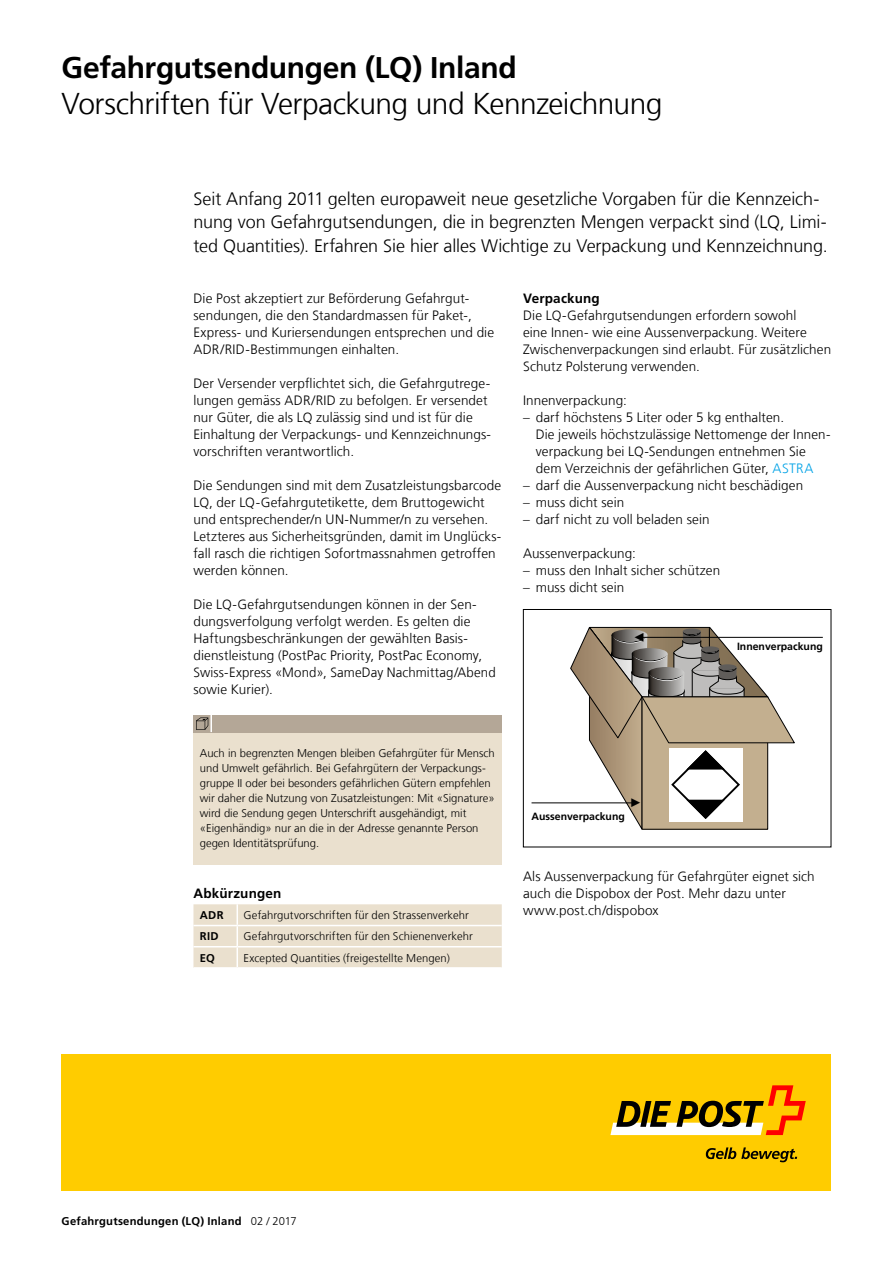
<style>
.page{position:relative;width:893px;height:1263px;background:#fff}
.page>*{position:absolute;margin:0;border:0;box-sizing:border-box;transform-origin:0 0}
.t1{font:300 30px/36.2px "Frutiger LT Com";letter-spacing:-.02em;color:#000}
.t2{font:300 18px/23.4px "Frutiger LT Com";letter-spacing:-.005em;color:#000}
.t3{font:300 13.5px/17px "Frutiger LT Com";letter-spacing:.01em;color:#000}
.t4{font:700 13.5px "Frutiger LT Com";letter-spacing:.015em;color:#000}
.t5{font:300 11.25px/15px "Frutiger LT Com";color:#000}
.t6{font:700 11.25px "Frutiger LT Com";letter-spacing:.02em;color:#000}
.t7{font:700 10.5px "Frutiger LT Com";color:#000}
.s1{font-weight:700}
.s2{color:#00a2e6}
.s3{font-weight:300}
</style>
<div class="page">
<div style="left:62px;top:1054px;width:769px;height:137px;background:#fc0"></div>
<svg style="left:610px;top:1085px;width:196px;height:50px"></svg>
<svg style="left:706px;top:1147px;width:91px;height:15px"></svg>
<div style="left:193px;top:729px;width:309px;height:135px;background:#eae0ce"></div>
<div style="left:193px;top:715px;width:309px;height:17px;background:#b4a797"></div>
<svg style="left:196px;top:715px;width:16px;height:17px"></svg>
<svg style="left:193px;top:904px;width:309px;height:63px;background:#ebe1d0"></svg>
<div style="left:523px;top:609px;width:308px;height:238px;border:1px solid #000"></div>
<hr style="left:531px;top:802px;width:104px;height:1px;background:#000">
<hr style="left:642px;top:637px;width:181px;height:1px;background:#000">
<svg style="left:570px;top:626px;width:225px;height:204px"></svg>
<h1 class="t1" style="left:62px;top:50px;width:602px"><span class="s1">Gefahrgutsendungen (LQ) Inland<br></span>Vorschriften für Verpackung und Kennzeichnung</h1>
<p class="t2" style="left:193px;top:187px;width:636px">Seit Anfang 2011 gelten europaweit neue gesetzliche Vorgaben für die Kennzeich&shy;nung von Gefahrgutsendungen, die in begrenzten Mengen verpackt sind (LQ, Limi&shy;ted Quantities). Erfahren Sie hier alles Wichtige zu Verpackung und Kennzeichnung.</p>
<h2 class="t4" style="left:523px;top:290px;width:78px">Verpackung</h2>
<p class="t3" style="left:523px;top:307px;width:310px">Die LQ-Gefahrgutsendungen erfordern sowohl<br>eine Innen- wie eine Aussenverpackung. Weitere Zwischenverpackungen sind erlaubt. Für zusätzlichen Schutz Polsterung verwenden.</p>
<p class="t3" style="left:523px;top:392px;width:105px">Innenverpackung:</p>
<p class="t3" style="left:536px;top:409px;width:296px;text-indent:-13px">– darf höchstens 5 Liter oder 5 kg enthalten.<br>Die jeweils höchstzulässige Nettomenge der Innen&shy;verpackung bei LQ-Sendungen entnehmen Sie dem Verzeichnis der gefährlichen Güter, <span class="s2">ASTRA</span></p>
<p class="t3" style="left:523px;top:477px;width:282px">– darf die Aussenverpackung nicht beschädigen</p>
<p class="t3" style="left:523px;top:494px;width:103px">– muss dicht sein</p>
<p class="t3" style="left:523px;top:511px;width:188px">– darf nicht zu voll beladen sein</p>
<p class="t3" style="left:523px;top:545px;width:114px">Aussenverpackung:</p>
<p class="t3" style="left:523px;top:562px;width:199px">– muss den Inhalt sicher schützen</p>
<p class="t3" style="left:523px;top:579px;width:103px">– muss dicht sein</p>
<p class="t3" style="left:193px;top:290px;width:302px">Die Post akzeptiert zur Beförderung Gefahrgut&shy;sendungen, die den Standardmassen für Paket-, Express- und Kuriersendungen entsprechen und die ADR/RID-Bestimmungen einhalten.</p>
<p class="t3" style="left:193px;top:375px;width:298px">Der Versender verpflichtet sich, die Gefahrgutrege&shy;lungen gemäss ADR/RID zu befolgen. Er versendet nur Güter, die als LQ zulässig sind und ist für die Einhaltung der Verpackungs- und Kennzeichnungs&shy;vorschriften verantwortlich.</p>
<p class="t3" style="left:193px;top:477px;width:309px">Die Sendungen sind mit dem Zusatzleistungsbarcode LQ, der LQ-Gefahrgutetikette, dem Bruttogewicht und entsprechender/n UN-Nummer/n zu versehen.<br>Letzteres aus Sicherheitsgründen, damit im Unglücks&shy;fall rasch die richtigen Sofortmassnahmen getroffen werden können.</p>
<p class="t3" style="left:193px;top:596px;width:304px">Die LQ-Gefahrgutsendungen können in der Sen&shy;dungsverfolgung verfolgt werden. Es gelten die Haftungsbeschränkungen der gewählten Basis&shy;dienstleistung (PostPac Priority, PostPac Economy, Swiss-Express «Mond», SameDay Nachmittag/Abend sowie Kurier).</p>
<p class="t7" style="left:737px;top:640px;width:87px">Innenverpackung</p>
<p class="t5" style="left:200px;top:746px;width:296px">Auch in begrenzten Mengen bleiben Gefahrgüter für Mensch und Umwelt gefährlich. Bei Gefahrgütern der Verpackungs&shy;gruppe II oder bei besonders gefährlichen Gütern empfehlen wir daher die Nutzung von Zusatzleistungen: Mit «Signature» wird die Sendung gegen Unterschrift ausgehändigt, mit «Eigenhändig» nur an die in der Adresse genannte Person gegen Identitätsprüfung.</p>
<h2 class="t4" style="left:193px;top:886px;width:90px">Abkürzungen</h2>
<p class="t6" style="left:200px;top:909px;width:25px">ADR</p>
<p class="t5" style="left:244px;top:908px;width:227px">Gefahrgutvorschriften für den Strassenverkehr</p>
<p class="t6" style="left:200px;top:930px;width:20px">RID</p>
<p class="t5" style="left:244px;top:929px;width:231px">Gefahrgutvorschriften für den Schienenverkehr</p>
<p class="t6" style="left:200px;top:951px;width:17px">EQ</p>
<p class="t5" style="left:244px;top:950px;width:208px">Excepted Quantities (freigestellte Mengen)</p>
<p class="t7" style="left:531px;top:810px;width:95px">Aussenverpackung</p>
<p class="t3" style="left:523px;top:868px;width:293px">Als Aussenverpackung für Gefahrgüter eignet sich auch die Dispobox der Post. Mehr dazu unter www.post.ch/dispobox</p>
<p class="t6" style="left:62px;top:1214px;width:237px">Gefahrgutsendungen (LQ) Inland <span class="s3">02 / 2017</span></p>
</div>
